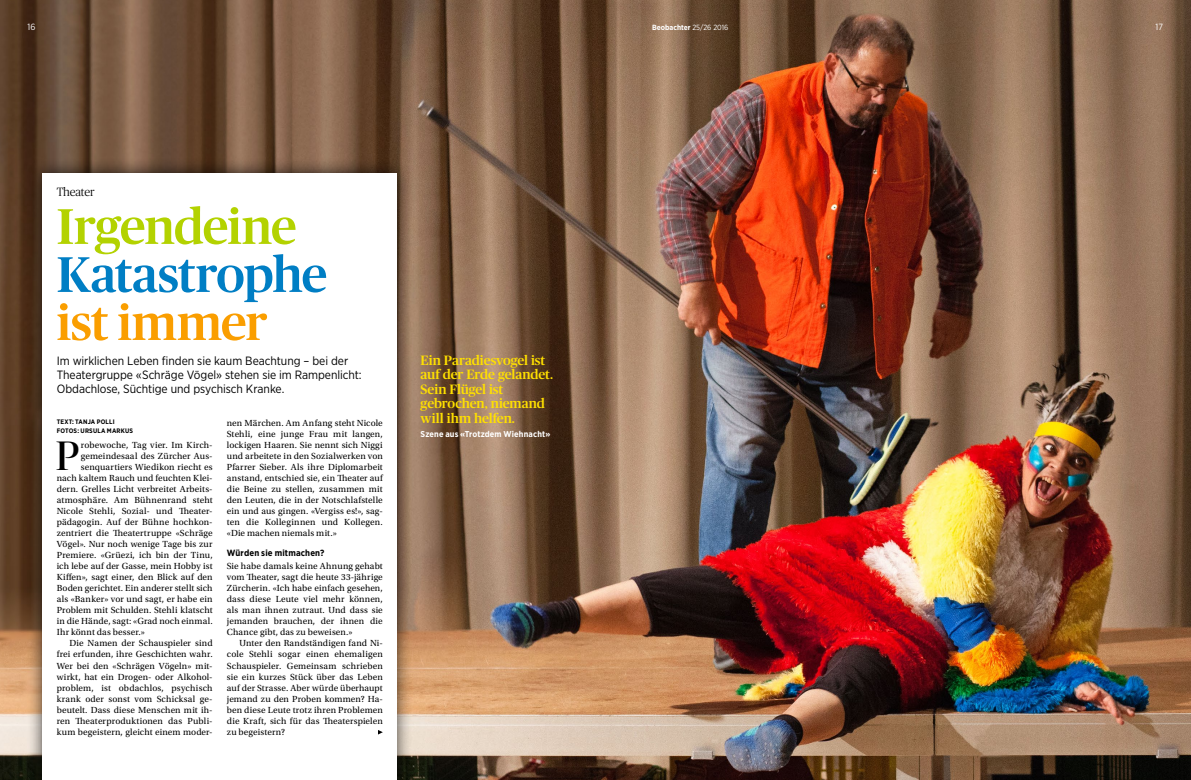
<style>
.page{position:relative;width:1191px;height:780px;background:#fff}
.page>*{position:absolute;margin:0;border:0;box-sizing:border-box;transform-origin:0 0}
._01_Titel_x04{font:500 50px/48px "Publico Headline";letter-spacing:-.02em;color:#007ec4}
._04_Textanfang_x08{font:41px "Publico Banner";color:#000}
._09_Quote_x10{font:500 13.5px/14.5px "Publico Headline";letter-spacing:-.01em;color:#ffe000}
._02_Lead_x06{font:12px/14px "Gotham Narrow";letter-spacing:-.005em;color:#000}
._00_Spitzmarke_x03{font:300 12px "Publico Headline";letter-spacing:-.015em;color:#000}
._05_Text_mit_Einzug{font:9.3px/11px "Utopia Std";letter-spacing:.01em;color:#000;text-align:justify}
._04_Textanfang_x08-2{font:9.3px "Utopia Std";letter-spacing:.01em;color:#000}
._07_Zwischentitel_x0{font:700 9px "Gotham Narrow";letter-spacing:.015em;color:#000}
.Pagina{font:9px "Gotham Narrow";color:#fff}
._10_Name_x07{font:700 8.5px "Gotham Narrow";letter-spacing:.015em;color:#fff}
.Nummer_Jahrgang{font:700 7.5px "Gotham Narrow";color:#fff}
._03_Autor_x07{font:700 6.5px/9px "Gotham Narrow";letter-spacing:.025em;color:#000}
.s1{font-weight:400}
.s2{color:#b3d200}
.s3{color:#fa9e00}
</style>
<div class="page">
<img style="left:0;top:0;width:1191px;height:780px">
<div style="left:27px;top:157px;width:386px;height:623px;background:#000;opacity:.75"></div>
<div style="left:43px;top:173px;width:354px;height:607px;background:#fff"></div>
<svg style="left:378px;top:730px;width:5px;height:4px"></svg>
<p class="Pagina" style="left:28px;top:21px;width:9px">16</p>
<p class="Nummer_Jahrgang" style="left:652px;top:23px;width:78px">Beobachter <span class="s1">25/26 2016</span></p>
<p class="Pagina" style="left:1155px;top:21px;width:9px">17</p>
<p class="_00_Spitzmarke_x03" style="left:57px;top:183px;width:39px">Theater</p>
<p class="_01_Titel_x04" style="left:57px;top:199px;width:272px"><span class="s2">Irgendeine<br></span>Katastrophe <span class="s3">ist immer</span></p>
<p class="_02_Lead_x06" style="left:57px;top:354px;width:306px">Im wirklichen Leben finden sie kaum Beachtung – bei der<br>Theatergruppe «Schräge Vögel» stehen sie im Rampenlicht:<br>Obdachlose, Süchtige und psychisch Kranke.</p>
<p class="_09_Quote_x10" style="left:420px;top:352px;width:134px">Ein Paradiesvogel ist auf der Erde gelandet.<br>Sein Flügel ist gebrochen, niemand will ihm helfen.</p>
<p class="_10_Name_x07" style="left:420px;top:429px;width:131px">Szene aus «Trotzdem Wiehnacht»</p>
<p class="_03_Autor_x07" style="left:57px;top:417px;width:78px">TEXT: TANJA POLLI<br>FOTOS: URSULA MARKUS</p>
<p class="_04_Textanfang_x08" style="left:56px;top:428px;width:25px">P</p>
<p class="_04_Textanfang_x08-2" style="left:81px;top:440px;width:133px">robewoche, Tag vier. Im Kirch-</p>
<p class="_05_Text_mit_Einzug" style="left:227px;top:418px;width:157px">nen Märchen. Am Anfang steht Nicole Stehli, eine junge Frau mit langen, lockigen Haaren. Sie nennt sich Niggi und arbeitete in den Sozialwerken von Pfarrer Sieber. Als ihre Diplomarbeit anstand, entschied sie, ein Theater auf die Beine zu stellen, zusammen mit den Leuten, die in der Notschlafstelle ein und aus gingen. «Vergiss es!», sag&shy;ten die Kolleginnen und Kollegen. «Die machen niemals mit.»</p>
<p class="_07_Zwischentitel_x0" style="left:227px;top:547px;width:99px">Würden sie mitmachen?</p>
<p class="_05_Text_mit_Einzug" style="left:227px;top:561px;width:157px">Sie habe damals keine Ahnung gehabt vom Theater, sagt die heute 33-jährige Zürcherin. «Ich habe einfach gesehen, dass diese Leute viel mehr können, als man ihnen zutraut. Und dass sie jemanden brauchen, der ihnen die Chance gibt, das zu beweisen.»</p>
<p class="_05_Text_mit_Einzug" style="left:227px;top:638px;width:157px;text-indent:13px">Unter den Randständigen fand Ni&shy;cole Stehli sogar einen ehemaligen Schauspieler. Gemeinsam schrieben sie ein kurzes Stück über das Leben auf der Strasse. Aber würde überhaupt jemand zu den Proben kommen? Ha&shy;ben diese Leute trotz ihren Problemen die Kraft, sich für das Theaterspielen zu begeistern?</p>
<p class="_04_Textanfang_x08-2" style="left:81px;top:451px;width:133px">gemeindesaal des Zürcher Aus-</p>
<p class="_04_Textanfang_x08-2" style="left:81px;top:462px;width:133px">senquartiers Wiedikon riecht es</p>
<p class="_04_Textanfang_x08-2" style="left:57px;top:473px;width:157px">nach kaltem Rauch und feuchten Klei-</p>
<p class="_04_Textanfang_x08-2" style="left:57px;top:484px;width:157px">dern. Grelles Licht verbreitet Arbeits-</p>
<p class="_04_Textanfang_x08-2" style="left:57px;top:495px;width:157px">atmosphäre. Am Bühnenrand steht</p>
<p class="_04_Textanfang_x08-2" style="left:57px;top:506px;width:157px">Nicole Stehli, Sozial- und Theater-</p>
<p class="_04_Textanfang_x08-2" style="left:57px;top:517px;width:157px">pädagogin. Auf der Bühne hochkon-</p>
<p class="_04_Textanfang_x08-2" style="left:57px;top:528px;width:157px">zentriert die Theatertruppe «Schräge</p>
<p class="_04_Textanfang_x08-2" style="left:57px;top:539px;width:157px">Vögel». Nur noch wenige Tage bis zur</p>
<p class="_04_Textanfang_x08-2" style="left:57px;top:550px;width:157px">Premiere. «Grüezi, ich bin der Tinu,</p>
<p class="_04_Textanfang_x08-2" style="left:57px;top:561px;width:157px">ich lebe auf der Gasse, mein Hobby ist</p>
<p class="_04_Textanfang_x08-2" style="left:57px;top:572px;width:157px">Kiffen», sagt einer, den Blick auf den</p>
<p class="_04_Textanfang_x08-2" style="left:57px;top:583px;width:157px">Boden gerichtet. Ein anderer stellt sich</p>
<p class="_04_Textanfang_x08-2" style="left:57px;top:594px;width:157px">als «Banker» vor und sagt, er habe ein</p>
<p class="_04_Textanfang_x08-2" style="left:57px;top:605px;width:157px">Problem mit Schulden. Stehli klatscht</p>
<p class="_04_Textanfang_x08-2" style="left:57px;top:616px;width:157px">in die Hände, sagt: «Grad noch einmal.</p>
<p class="_04_Textanfang_x08-2" style="left:57px;top:627px;width:90px">Ihr könnt das besser.»</p>
<p class="_05_Text_mit_Einzug" style="left:57px;top:638px;width:157px;text-indent:13px">Die Namen der Schauspieler sind frei erfunden, ihre Geschichten wahr.<br>Wer bei den «Schrägen Vögeln» mit&shy;wirkt, hat ein Drogen- oder Alkohol&shy;problem, ist obdachlos, psychisch krank oder sonst vom Schicksal ge&shy;beutelt. Dass diese Menschen mit ih&shy;ren Theaterproduktionen das Publi&shy;kum begeistern, gleicht einem moder-</p>
</div>
